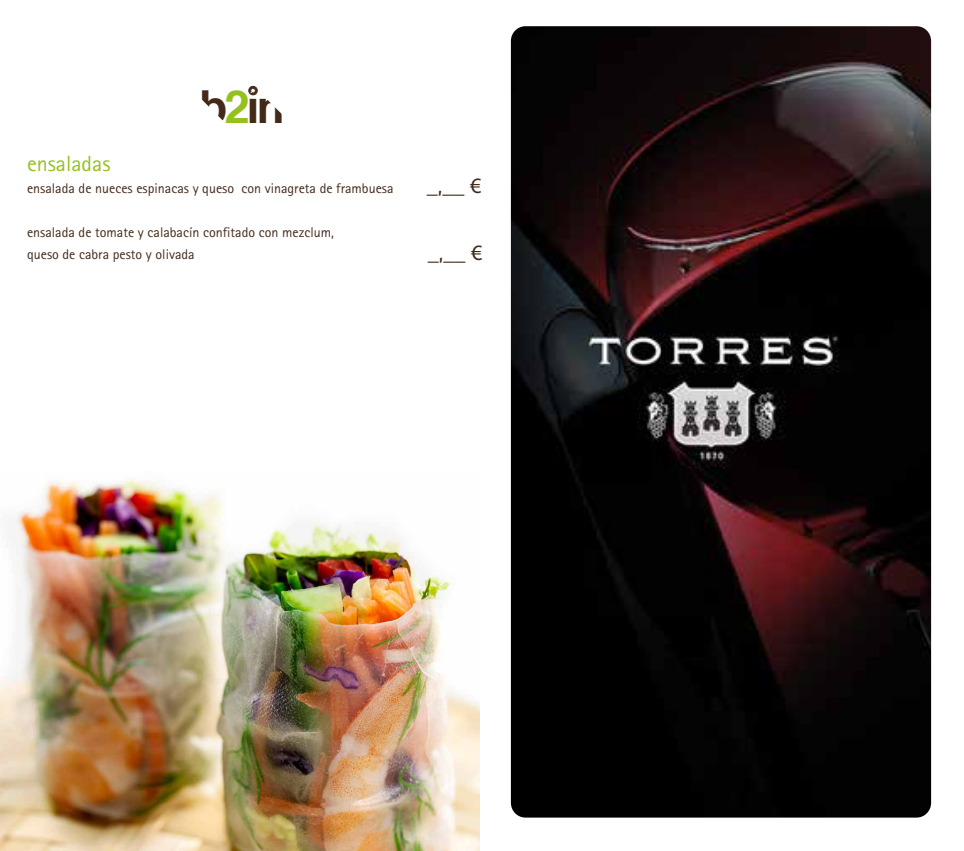
<style>
.page{position:relative;width:964px;height:851px;background:#fff}
.page>*{position:absolute;margin:0;border:0;box-sizing:border-box;transform-origin:0 0}
.t1{font:700 45.4px "Helvetica";color:#432918}
.t2{font:22px "Rotis Sans Serif";color:#432918}
.t3{font:22px "Rotis Sans Serif";color:#95c11f}
.t4{font:14px/22px "Rotis Sans Serif";color:#432918}
.s1{color:#95c11f}
.s2{font-family:"Myriad"}
</style>
<div class="page">
<img style="left:511px;top:26px;width:420px;height:791px">
<img style="left:0;top:479px;width:479px;height:371px">
<div style="left:249px;top:86px;width:8px;height:9px;border:1px solid #442a19;border-radius:50%"></div>
<svg style="left:250px;top:88px;width:5px;height:5px"></svg>
<h1 class="t1" style="left:199px;top:70px;width:87px">b<span class="s1">2</span>in</h1>
<h2 class="t3" style="left:27px;top:150px;width:85px">ensaladas</h2>
<p class="t4" style="left:27px;top:177px;width:368px">ensalada de nueces espinacas y queso con vinagreta de frambuesa</p>
<p class="t4" style="left:27px;top:221px;width:308px">ensalada de tomate y calabacín confitado con mezclum, queso de cabra pesto y olivada</p>
<h2 class="t2" style="left:427px;top:172px;width:56px">_,__ <span class="s2">€</span></h2>
<h2 class="t2" style="left:428px;top:239px;width:56px">_,__ <span class="s2">€</span></h2>
</div>
